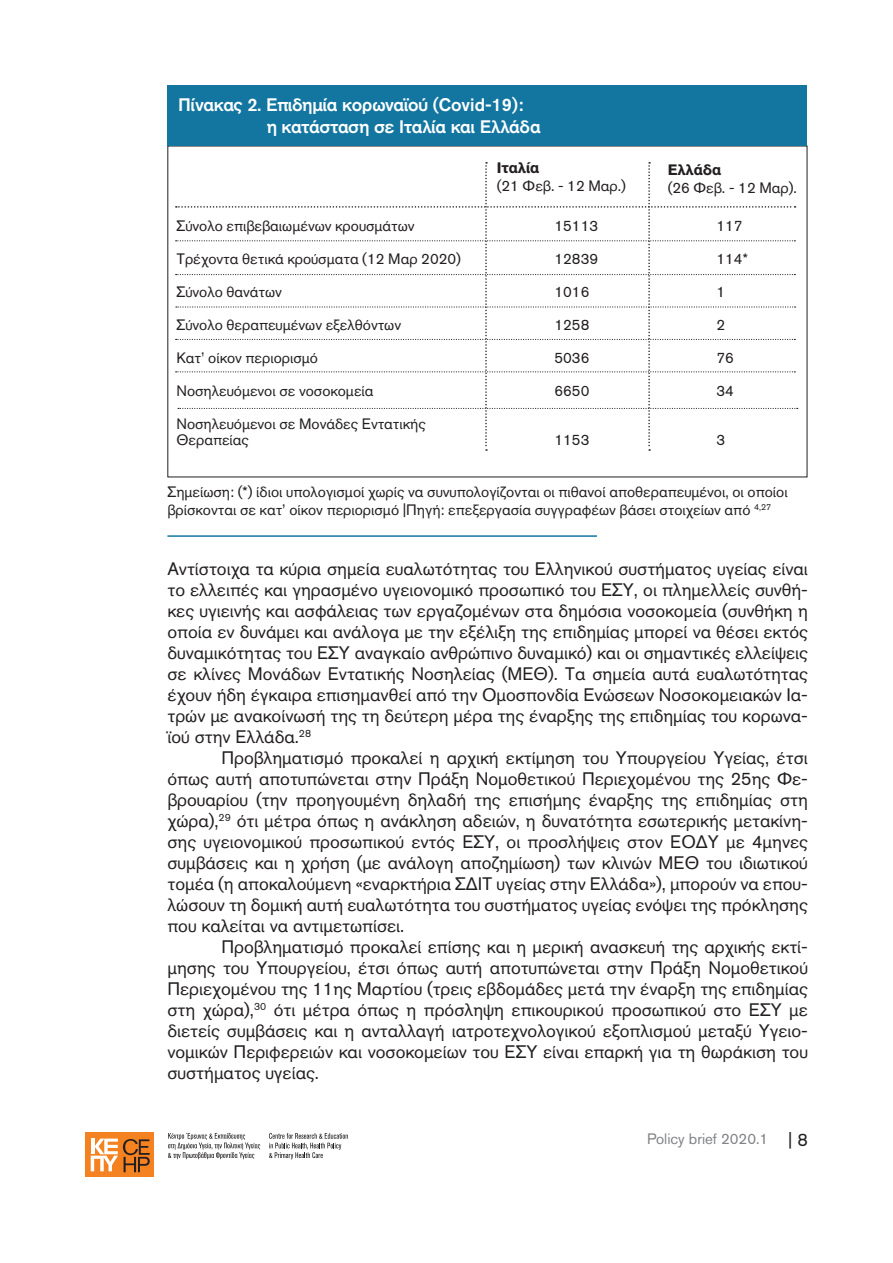
<style>
.page{position:relative;width:893px;height:1263px;background:#fff}
.page>*{position:absolute;margin:0;border:0;box-sizing:border-box;transform-origin:0 0}
.t1{font:18px/21px "Akzidenz Grotesk GR";color:#231f20;text-align:justify}
.t2{font:500 18px "Akzidenz Grotesk GR";letter-spacing:-.015em;color:#fff}
.t3{font:15px/18px "Akzidenz Grotesk GR";color:#231f20}
.t4{font:15px "Akzidenz Grotesk GR";color:#808285}
.t5{font:700 15px "Akzidenz Grotesk GR";color:#231f20}
.s1{font-size:18px;color:#231f20}
</style>
<div class="page">
<div style="left:85px;top:1133px;width:69px;height:44px;background:#f58220"></div>
<svg style="left:91px;top:1138px;width:59px;height:34px"></svg>
<svg style="left:168px;top:1133px;width:92px;height:26px"></svg>
<svg style="left:269px;top:1133px;width:79px;height:26px"></svg>
<div style="left:167px;top:85px;width:640px;height:61px;background:#1276a0"></div>
<svg style="left:176px;top:162px;width:622px;height:289px"></svg>
<hr style="left:167px;top:535px;width:430px;height:2px;background:#1276a0">
<p class="t2" style="left:178px;top:94px;width:347px">Πίνακας 2. Επιδημία κορωναϊού (Covid-19):</p>
<p class="t2" style="left:267px;top:116px;width:276px">η κατάσταση σε Ιταλία και Ελλάδα</p>
<p class="t5" style="left:497px;top:159px;width:44px">Ιταλία</p>
<p class="t3" style="left:497px;top:177px;width:131px">(21 Φεβ. - 12 Μαρ.)</p>
<p class="t5" style="left:668px;top:161px;width:55px">Ελλάδα</p>
<p class="t3" style="left:668px;top:179px;width:131px">(26 Φεβ. - 12 Μαρ).</p>
<p class="t3" style="left:176px;top:216px;width:240px">Σύνολο επιβεβαιωμένων κρουσμάτων</p>
<p class="t3" style="left:554px;top:216px;width:45px">15113</p>
<p class="t3" style="left:716px;top:216px;width:28px">117</p>
<p class="t3" style="left:176px;top:249px;width:286px">Τρέχοντα θετικά κρούσματα (12 Μαρ 2020)</p>
<p class="t3" style="left:554px;top:249px;width:45px">12839</p>
<p class="t3" style="left:716px;top:249px;width:33px">114*</p>
<p class="t3" style="left:176px;top:282px;width:107px">Σύνολο θανάτων</p>
<p class="t3" style="left:554px;top:282px;width:36px">1016</p>
<p class="t3" style="left:716px;top:282px;width:10px">1</p>
<p class="t3" style="left:176px;top:315px;width:226px">Σύνολο θεραπευμένων εξελθόντων</p>
<p class="t3" style="left:554px;top:315px;width:36px">1258</p>
<p class="t3" style="left:716px;top:315px;width:10px">2</p>
<p class="t3" style="left:176px;top:348px;width:143px">Κατ’ οίκον περιορισμό</p>
<p class="t3" style="left:554px;top:348px;width:36px">5036</p>
<p class="t3" style="left:716px;top:348px;width:19px">76</p>
<p class="t3" style="left:176px;top:381px;width:199px">Νοσηλευόμενοι σε νοσοκομεία</p>
<p class="t3" style="left:554px;top:381px;width:36px">6650</p>
<p class="t3" style="left:716px;top:381px;width:19px">34</p>
<p class="t3" style="left:176px;top:414px;width:251px">Νοσηλευόμενοι σε Μονάδες Εντατικής</p>
<p class="t3" style="left:176px;top:431px;width:74px">Θεραπείας</p>
<p class="t3" style="left:554px;top:431px;width:36px">1153</p>
<p class="t3" style="left:716px;top:431px;width:10px">3</p>
<p class="t3" style="left:167px;top:483px;width:622px">Σημείωση: (*) ίδιοι υπολογισμοί χωρίς να συνυπολογίζονται οι πιθανοί αποθεραπευμένοι, οι οποίοι βρίσκονται σε κατ’ οίκον περιορισμό |Πηγή: επεξεργασία συγγραφέων βάσει στοιχείων από <sup>4,27</sup></p>
<p class="t1" style="left:167px;top:558px;width:642px">Αντίστοιχα τα κύρια σημεία ευαλωτότητας του Ελληνικού συστήματος υγείας είναι το ελλειπές και γηρασμένο υγειονομικό προσωπικό του ΕΣΥ, οι πλημελλείς συνθή&shy;κες υγιεινής και ασφάλειας των εργαζομένων στα δημόσια νοσοκομεία (συνθήκη η οποία εν δυνάμει και ανάλογα με την εξέλιξη της επιδημίας μπορεί να θέσει εκτός δυναμικότητας του ΕΣΥ αναγκαίο ανθρώπινο δυναμικό) και οι σημαντικές ελλείψεις σε κλίνες Μονάδων Εντατικής Νοσηλείας (ΜΕΘ). Τα σημεία αυτά ευαλωτότητας έχουν ήδη έγκαιρα επισημανθεί από την Ομοσπονδία Ενώσεων Νοσοκομειακών Ια&shy;τρών με ανακοίνωσή της τη δεύτερη μέρα της έναρξης της επιδημίας του κορωνα&shy;ϊού στην Ελλάδα.<sup>28</sup></p>
<p class="t1" style="left:167px;top:747px;width:642px;text-indent:54px">Προβληματισμό προκαλεί η αρχική εκτίμηση του Υπουργείου Υγείας, έτσι όπως αυτή αποτυπώνεται στην Πράξη Νομοθετικού Περιεχομένου της 25ης Φε&shy;βρουαρίου (την προηγουμένη δηλαδή της επισήμης έναρξης της επιδημίας στη χώρα),<sup>29</sup> ότι μέτρα όπως η ανάκληση αδειών, η δυνατότητα εσωτερικής μετακίνη&shy;σης υγειονομικού προσωπικού εντός ΕΣΥ, οι προσλήψεις στον ΕΟΔΥ με 4μηνες συμβάσεις και η χρήση (με ανάλογη αποζημίωση) των κλινών ΜΕΘ του ιδιωτικού τομέα (η αποκαλούμενη «εναρκτήρια ΣΔΙΤ υγείας στην Ελλάδα»), μπορούν να επου&shy;λώσουν τη δομική αυτή ευαλωτότητα του συστήματος υγείας ενόψει της πρόκλησης που καλείται να αντιμετωπίσει.</p>
<p class="t1" style="left:167px;top:936px;width:642px;text-indent:54px">Προβληματισμό προκαλεί επίσης και η μερική ανασκευή της αρχικής εκτί&shy;μησης του Υπουργείου, έτσι όπως αυτή αποτυπώνεται στην Πράξη Νομοθετικού Περιεχομένου της 11ης Μαρτίου (τρεις εβδομάδες μετά την έναρξη της επιδημίας στη χώρα),<sup>30</sup> ότι μέτρα όπως η πρόσληψη επικουρικού προσωπικού στο ΕΣΥ με διετείς συμβάσεις και η ανταλλαγή ιατροτεχνολογικού εξοπλισμού μεταξύ Υγειο&shy;νομικών Περιφερειών και νοσοκομείων του ΕΣΥ είναι επαρκή για τη θωράκιση του συστήματος υγείας.</p>
<p class="t4" style="left:647px;top:1130px;width:162px">Policy brief 2020.1 <span class="s1">| 8</span></p>
</div>
